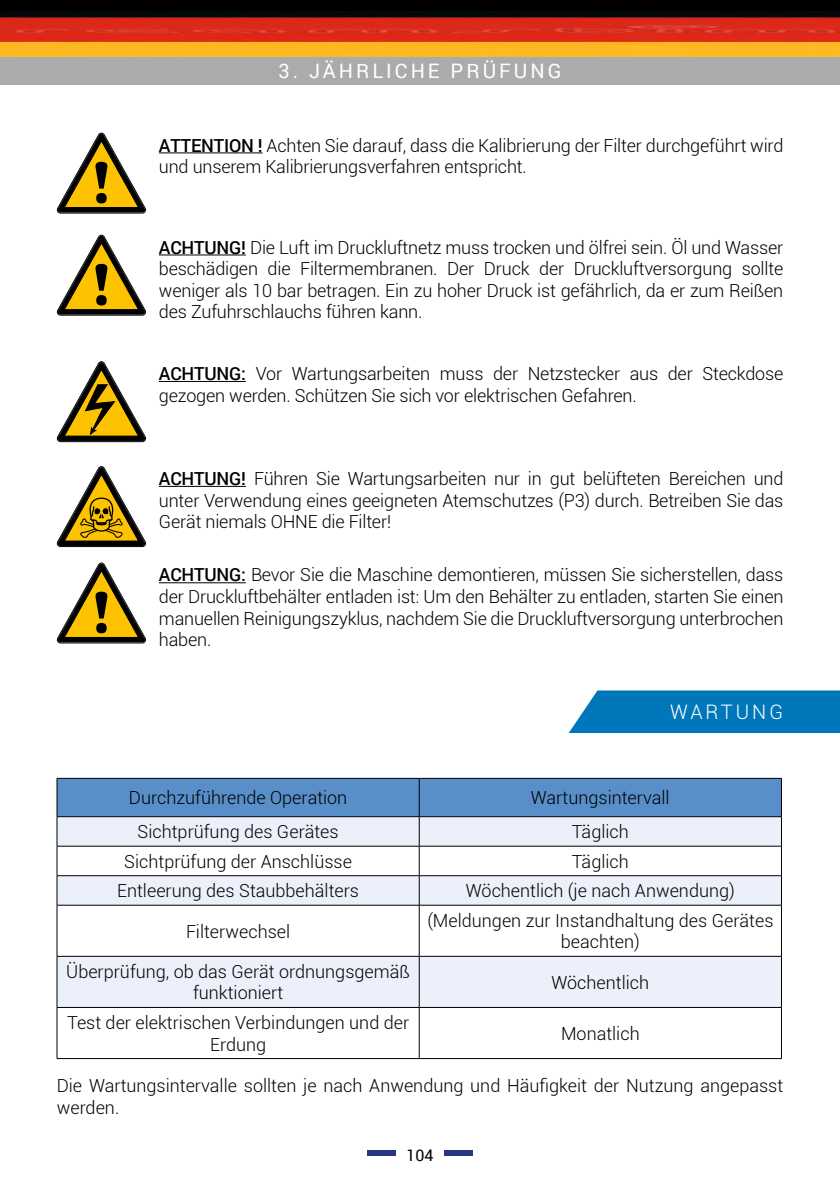
<style>
.page{position:relative;width:840px;height:1191px;background:#fff}
.page>*{position:absolute;margin:0;border:0;box-sizing:border-box;transform-origin:0 0}
.t1{font:20px "Roboto";letter-spacing:.15em;color:#fff}
.t2{font:300 20px "Roboto";letter-spacing:.15em;color:#fff}
.t3{font:300 18px/21.6px "Roboto";color:#000}
.t4{font:16px "Roboto";color:#000}
.s1{font-weight:500}
</style>
<div class="page">
<div style="left:367px;top:1150px;width:28px;height:6px;background:#283583"></div>
<div style="left:444px;top:1150px;width:28px;height:6px;background:#283583"></div>
<div style="left:0;top:57px;width:839px;height:28px;background:#ababab"></div>
<svg style="left:57px;top:133px;width:89px;height:80px"></svg>
<hr style="left:159px;top:152px;width:103px;height:1px;background:#000">
<svg style="left:57px;top:235px;width:89px;height:80px"></svg>
<hr style="left:159px;top:254px;width:87px;height:1px;background:#000">
<svg style="left:57px;top:361px;width:89px;height:81px"></svg>
<hr style="left:159px;top:486px;width:87px;height:1px;background:#000">
<svg style="left:57px;top:466px;width:89px;height:81px"></svg>
<svg style="left:57px;top:563px;width:89px;height:80px"></svg>
<hr style="left:159px;top:582px;width:87px;height:1px;background:#000">
<svg style="left:568px;top:690px;width:271px;height:43px;background:#1080be"></svg>
<svg style="left:58px;top:906px;width:722px;height:101px;fill:#ecf0fa"></svg>
<svg style="left:57px;top:778px;width:724px;height:127px"></svg>
<hr style="left:57px;top:905px;width:362px;height:1px;background:#000">
<hr style="left:57px;top:905px;width:1px;height:51px;background:#000">
<hr style="left:419px;top:905px;width:362px;height:1px;background:#000">
<hr style="left:418px;top:905px;width:1px;height:51px;background:#000">
<hr style="left:780px;top:905px;width:1px;height:51px;background:#000">
<hr style="left:57px;top:956px;width:362px;height:1px;background:#000">
<hr style="left:57px;top:956px;width:1px;height:51px;background:#000">
<hr style="left:419px;top:956px;width:362px;height:1px;background:#000">
<hr style="left:418px;top:956px;width:1px;height:51px;background:#000">
<hr style="left:780px;top:956px;width:1px;height:51px;background:#000">
<hr style="left:57px;top:1007px;width:362px;height:1px;background:#000">
<hr style="left:57px;top:1007px;width:1px;height:51px;background:#000">
<hr style="left:419px;top:1007px;width:362px;height:1px;background:#000">
<hr style="left:418px;top:1007px;width:1px;height:51px;background:#000">
<hr style="left:780px;top:1007px;width:1px;height:51px;background:#000">
<hr style="left:57px;top:1058px;width:362px;height:1px;background:#000">
<hr style="left:419px;top:1058px;width:362px;height:1px;background:#000">
<hr style="left:159px;top:381px;width:87px;height:1px;background:#000">
<img style="left:0;top:10px;width:839px;height:47px">
<div style="left:0;top:0;width:839px;height:10px;background:#000"></div>
<p class="t1" style="left:278px;top:56px;width:284px">3. JÄHRLICHE PRÜFUNG</p>
<p class="t3" style="left:159px;top:134px;width:625px"><span class="s1">ATTENTION !</span> Achten Sie darauf, dass die Kalibrierung der Filter durchgeführt wird und unserem Kalibrierungsverfahren entspricht.</p>
<p class="t3" style="left:159px;top:236px;width:625px;text-align:justify"><span class="s1">ACHTUNG!</span> Die Luft im Druckluftnetz muss trocken und ölfrei sein. Öl und Wasser beschädigen die Filtermembranen. Der Druck der Druckluftversorgung sollte weniger als 10 bar betragen. Ein zu hoher Druck ist gefährlich, da er zum Reißen des Zufuhrschlauchs führen kann.</p>
<p class="t3" style="left:159px;top:362px;width:625px"><span class="s1">ACHTUNG:</span> Vor Wartungsarbeiten muss der Netzstecker aus der Steckdose gezogen werden. Schützen Sie sich vor elektrischen Gefahren.</p>
<p class="t3" style="left:159px;top:467px;width:625px;text-align:justify"><span class="s1">ACHTUNG!</span> Führen Sie Wartungsarbeiten nur in gut belüfteten Bereichen und unter Verwendung eines geeigneten Atemschutzes (P3) durch. Betreiben Sie das Gerät niemals OHNE die Filter!</p>
<p class="t3" style="left:159px;top:563px;width:625px;text-align:justify"><span class="s1">ACHTUNG:</span> Bevor Sie die Maschine demontieren, müssen Sie sicherstellen, dass der Druckluftbehälter entladen ist: Um den Behälter zu entladen, starten Sie einen manuellen Reinigungszyklus, nachdem Sie die Druckluftversorgung unterbrochen haben.</p>
<p class="t2" style="left:669px;top:697px;width:115px">WARTUNG</p>
<p class="t3" style="left:129px;top:786px;width:220px">Durchzuführende Operation</p>
<p class="t3" style="left:530px;top:786px;width:140px">Wartungsintervall</p>
<p class="t3" style="left:137px;top:820px;width:203px">Sichtprüfung des Gerätes</p>
<p class="t3" style="left:571px;top:820px;width:58px">Täglich</p>
<p class="t3" style="left:124px;top:850px;width:229px">Sichtprüfung der Anschlüsse</p>
<p class="t3" style="left:571px;top:850px;width:58px">Täglich</p>
<p class="t3" style="left:117px;top:879px;width:243px">Entleerung des Staubbehälters</p>
<p class="t3" style="left:465px;top:879px;width:270px">Wöchentlich (je nach Anwendung)</p>
<p class="t3" style="left:186px;top:919px;width:106px">Filterwechsel</p>
<p class="t3" style="left:427px;top:909px;width:347px;text-align:center">(Meldungen zur Instandhaltung des Gerätes beachten)</p>
<p class="t3" style="left:66px;top:960px;width:345px;text-align:center">Überprüfung, ob das Gerät ordnungsgemäß funktioniert</p>
<p class="t3" style="left:551px;top:970px;width:99px">Wöchentlich</p>
<p class="t3" style="left:67px;top:1011px;width:343px;text-align:center">Test der elektrischen Verbindungen und der<br>Erdung</p>
<p class="t3" style="left:560px;top:1022px;width:80px">Monatlich</p>
<p class="t3" style="left:57px;top:1074px;width:727px">Die Wartungsintervalle sollten je nach Anwendung und Häufigkeit der Nutzung angepasst werden.</p>
<p class="t4" style="left:406px;top:1144px;width:29px">104</p>
</div>
